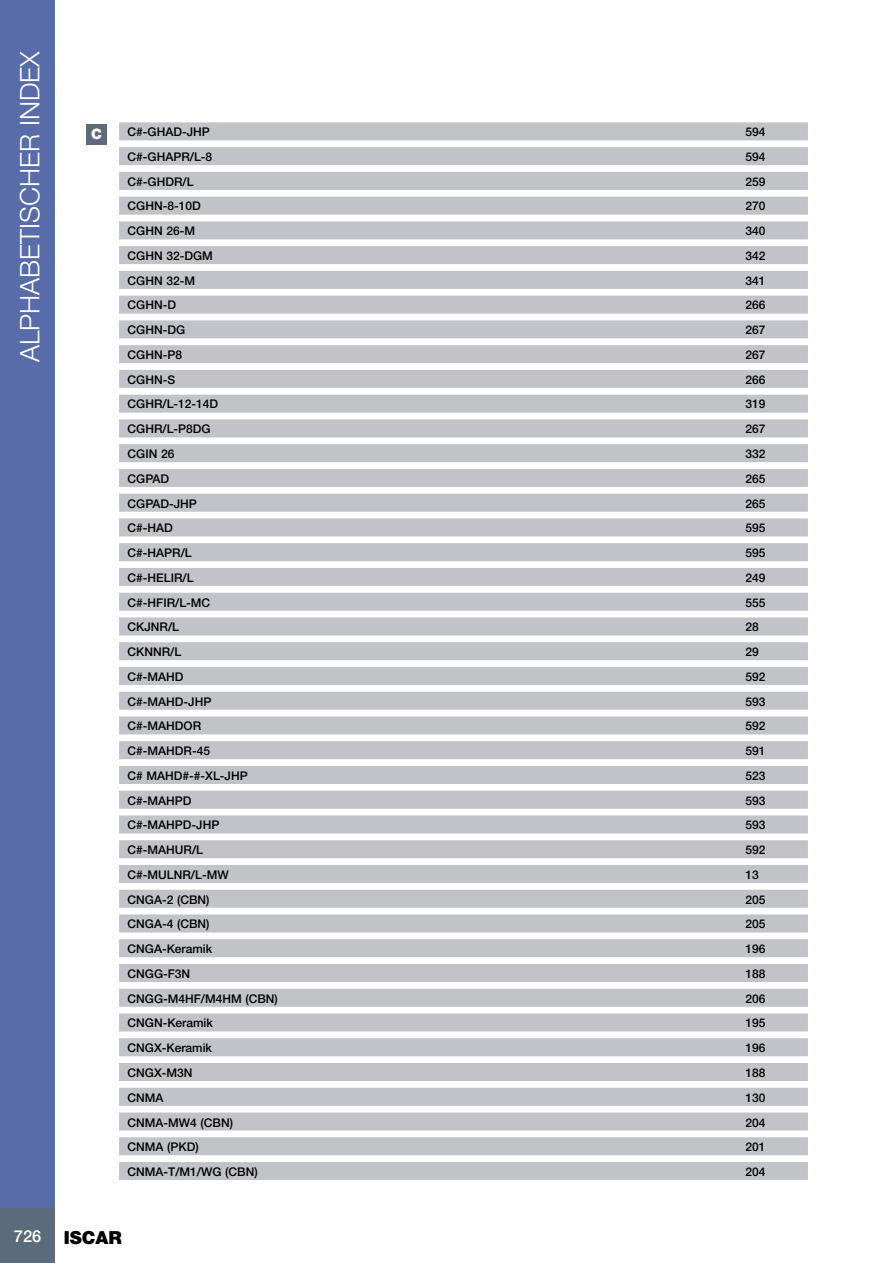
<style>
.page{position:relative;width:893px;height:1263px;background:#fff}
.page>*{position:absolute;margin:0;border:0;box-sizing:border-box;transform-origin:0 0}
.t1{font:300 27px "Helvetica Neue LT Std";color:#fff}
.t2{font:900 18px "Helvetica Neue LT Std";color:#000}
.t3{font:900 14.4px "Helvetica Neue LT Std";color:#fff}
.t4{font:500 12px "Helvetica Neue LT Std";color:#000}
.s1{font-weight:500;font-size:16.5px;color:#fff}
</style>
<div class="page">
<div style="left:0;top:1199px;width:55px;height:64px;background:#5b6b7b"></div>
<div style="left:0;top:0;width:55px;height:1208px;background:#576ca9"></div>
<div style="left:119px;top:122px;width:689px;height:18px;background:#c1c3c9"></div>
<div style="left:119px;top:147px;width:689px;height:18px;background:#c1c3c9"></div>
<div style="left:119px;top:172px;width:689px;height:18px;background:#c1c3c9"></div>
<div style="left:119px;top:197px;width:689px;height:18px;background:#c1c3c9"></div>
<div style="left:119px;top:221px;width:689px;height:18px;background:#c1c3c9"></div>
<div style="left:119px;top:246px;width:689px;height:18px;background:#c1c3c9"></div>
<div style="left:119px;top:271px;width:689px;height:18px;background:#c1c3c9"></div>
<div style="left:119px;top:296px;width:689px;height:18px;background:#c1c3c9"></div>
<div style="left:119px;top:320px;width:689px;height:18px;background:#c1c3c9"></div>
<div style="left:119px;top:345px;width:689px;height:18px;background:#c1c3c9"></div>
<div style="left:119px;top:370px;width:689px;height:18px;background:#c1c3c9"></div>
<div style="left:119px;top:395px;width:689px;height:18px;background:#c1c3c9"></div>
<div style="left:119px;top:419px;width:689px;height:18px;background:#c1c3c9"></div>
<div style="left:119px;top:444px;width:689px;height:18px;background:#c1c3c9"></div>
<div style="left:119px;top:469px;width:689px;height:18px;background:#c1c3c9"></div>
<div style="left:119px;top:494px;width:689px;height:18px;background:#c1c3c9"></div>
<div style="left:119px;top:518px;width:689px;height:18px;background:#c1c3c9"></div>
<div style="left:119px;top:543px;width:689px;height:18px;background:#c1c3c9"></div>
<div style="left:119px;top:568px;width:689px;height:18px;background:#c1c3c9"></div>
<div style="left:119px;top:593px;width:689px;height:18px;background:#c1c3c9"></div>
<div style="left:119px;top:617px;width:689px;height:18px;background:#c1c3c9"></div>
<div style="left:119px;top:642px;width:689px;height:18px;background:#c1c3c9"></div>
<div style="left:119px;top:667px;width:689px;height:18px;background:#c1c3c9"></div>
<div style="left:119px;top:692px;width:689px;height:18px;background:#c1c3c9"></div>
<div style="left:119px;top:716px;width:689px;height:18px;background:#c1c3c9"></div>
<div style="left:119px;top:741px;width:689px;height:18px;background:#c1c3c9"></div>
<div style="left:119px;top:766px;width:689px;height:18px;background:#c1c3c9"></div>
<div style="left:119px;top:791px;width:689px;height:18px;background:#c1c3c9"></div>
<div style="left:119px;top:815px;width:689px;height:18px;background:#c1c3c9"></div>
<div style="left:119px;top:840px;width:689px;height:18px;background:#c1c3c9"></div>
<div style="left:119px;top:865px;width:689px;height:18px;background:#c1c3c9"></div>
<div style="left:119px;top:890px;width:689px;height:18px;background:#c1c3c9"></div>
<div style="left:119px;top:914px;width:689px;height:18px;background:#c1c3c9"></div>
<div style="left:119px;top:939px;width:689px;height:18px;background:#c1c3c9"></div>
<div style="left:119px;top:964px;width:689px;height:18px;background:#c1c3c9"></div>
<div style="left:119px;top:989px;width:689px;height:18px;background:#c1c3c9"></div>
<div style="left:119px;top:1013px;width:689px;height:18px;background:#c1c3c9"></div>
<div style="left:119px;top:1038px;width:689px;height:18px;background:#c1c3c9"></div>
<div style="left:119px;top:1063px;width:689px;height:18px;background:#c1c3c9"></div>
<div style="left:119px;top:1088px;width:689px;height:18px;background:#c1c3c9"></div>
<div style="left:119px;top:1112px;width:689px;height:18px;background:#c1c3c9"></div>
<div style="left:119px;top:1137px;width:689px;height:18px;background:#c1c3c9"></div>
<div style="left:119px;top:1162px;width:689px;height:18px;background:#c1c3c9"></div>
<div style="left:87px;top:124px;width:20px;height:20px;background:#5b6b7b"></div>
<h1 class="t1" style="left:13px;top:362px;width:313px;rotate:-90deg">ALPHABETISCHER INDEX</h1>
<p class="t3" style="left:91px;top:126px;width:12px">C</p>
<p class="t4" style="left:128px;top:125px;width:84px">C#-GHAD-JHP</p>
<p class="t4" style="left:746px;top:125px;width:22px">594</p>
<p class="t4" style="left:128px;top:149px;width:86px">C#-GHAPR/L-8</p>
<p class="t4" style="left:746px;top:149px;width:22px">594</p>
<p class="t4" style="left:128px;top:174px;width:67px">C#-GHDR/L</p>
<p class="t4" style="left:746px;top:174px;width:22px">259</p>
<p class="t4" style="left:128px;top:199px;width:75px">CGHN-8-10D</p>
<p class="t4" style="left:746px;top:199px;width:22px">270</p>
<p class="t4" style="left:128px;top:224px;width:69px">CGHN 26-M</p>
<p class="t4" style="left:746px;top:224px;width:22px">340</p>
<p class="t4" style="left:128px;top:248px;width:87px">CGHN 32-DGM</p>
<p class="t4" style="left:746px;top:248px;width:22px">342</p>
<p class="t4" style="left:128px;top:273px;width:69px">CGHN 32-M</p>
<p class="t4" style="left:746px;top:273px;width:22px">341</p>
<p class="t4" style="left:128px;top:298px;width:50px">CGHN-D</p>
<p class="t4" style="left:746px;top:298px;width:22px">266</p>
<p class="t4" style="left:128px;top:323px;width:59px">CGHN-DG</p>
<p class="t4" style="left:746px;top:323px;width:22px">267</p>
<p class="t4" style="left:128px;top:348px;width:56px">CGHN-P8</p>
<p class="t4" style="left:746px;top:348px;width:22px">267</p>
<p class="t4" style="left:128px;top:372px;width:49px">CGHN-S</p>
<p class="t4" style="left:746px;top:372px;width:22px">266</p>
<p class="t4" style="left:128px;top:397px;width:92px">CGHR/L-12-14D</p>
<p class="t4" style="left:746px;top:397px;width:22px">319</p>
<p class="t4" style="left:128px;top:422px;width:85px">CGHR/L-P8DG</p>
<p class="t4" style="left:746px;top:422px;width:22px">267</p>
<p class="t4" style="left:128px;top:447px;width:48px">CGIN 26</p>
<p class="t4" style="left:746px;top:447px;width:22px">332</p>
<p class="t4" style="left:128px;top:471px;width:43px">CGPAD</p>
<p class="t4" style="left:746px;top:471px;width:22px">265</p>
<p class="t4" style="left:128px;top:496px;width:71px">CGPAD-JHP</p>
<p class="t4" style="left:746px;top:496px;width:22px">265</p>
<p class="t4" style="left:128px;top:521px;width:47px">C#-HAD</p>
<p class="t4" style="left:746px;top:521px;width:22px">595</p>
<p class="t4" style="left:128px;top:546px;width:66px">C#-HAPR/L</p>
<p class="t4" style="left:746px;top:546px;width:22px">595</p>
<p class="t4" style="left:128px;top:570px;width:68px">C#-HELIR/L</p>
<p class="t4" style="left:746px;top:570px;width:22px">249</p>
<p class="t4" style="left:128px;top:595px;width:84px">C#-HFIR/L-MC</p>
<p class="t4" style="left:746px;top:595px;width:22px">555</p>
<p class="t4" style="left:128px;top:620px;width:53px">CKJNR/L</p>
<p class="t4" style="left:746px;top:620px;width:15px">28</p>
<p class="t4" style="left:128px;top:645px;width:55px">CKNNR/L</p>
<p class="t4" style="left:746px;top:645px;width:15px">29</p>
<p class="t4" style="left:128px;top:669px;width:58px">C#-MAHD</p>
<p class="t4" style="left:746px;top:669px;width:22px">592</p>
<p class="t4" style="left:128px;top:694px;width:85px">C#-MAHD-JHP</p>
<p class="t4" style="left:746px;top:694px;width:22px">593</p>
<p class="t4" style="left:128px;top:719px;width:75px">C#-MAHDOR</p>
<p class="t4" style="left:746px;top:719px;width:22px">592</p>
<p class="t4" style="left:128px;top:744px;width:84px">C#-MAHDR-45</p>
<p class="t4" style="left:746px;top:744px;width:22px">591</p>
<p class="t4" style="left:128px;top:768px;width:122px">C# MAHD#-#-XL-JHP</p>
<p class="t4" style="left:746px;top:768px;width:22px">523</p>
<p class="t4" style="left:128px;top:793px;width:66px">C#-MAHPD</p>
<p class="t4" style="left:746px;top:793px;width:22px">593</p>
<p class="t4" style="left:128px;top:818px;width:93px">C#-MAHPD-JHP</p>
<p class="t4" style="left:746px;top:818px;width:22px">593</p>
<p class="t4" style="left:128px;top:843px;width:77px">C#-MAHUR/L</p>
<p class="t4" style="left:746px;top:843px;width:22px">592</p>
<p class="t4" style="left:128px;top:867px;width:103px">C#-MULNR/L-MW</p>
<p class="t4" style="left:746px;top:867px;width:15px">13</p>
<p class="t4" style="left:128px;top:892px;width:83px">CNGA-2 (CBN)</p>
<p class="t4" style="left:746px;top:892px;width:22px">205</p>
<p class="t4" style="left:128px;top:917px;width:83px">CNGA-4 (CBN)</p>
<p class="t4" style="left:746px;top:917px;width:22px">205</p>
<p class="t4" style="left:128px;top:942px;width:86px">CNGA-Keramik</p>
<p class="t4" style="left:746px;top:942px;width:22px">196</p>
<p class="t4" style="left:128px;top:966px;width:64px">CNGG-F3N</p>
<p class="t4" style="left:746px;top:966px;width:22px">188</p>
<p class="t4" style="left:128px;top:991px;width:152px">CNGG-M4HF/M4HM (CBN)</p>
<p class="t4" style="left:746px;top:991px;width:22px">206</p>
<p class="t4" style="left:128px;top:1016px;width:87px">CNGN-Keramik</p>
<p class="t4" style="left:746px;top:1016px;width:22px">195</p>
<p class="t4" style="left:128px;top:1041px;width:86px">CNGX-Keramik</p>
<p class="t4" style="left:746px;top:1041px;width:22px">196</p>
<p class="t4" style="left:128px;top:1065px;width:66px">CNGX-M3N</p>
<p class="t4" style="left:746px;top:1065px;width:22px">188</p>
<p class="t4" style="left:128px;top:1090px;width:38px">CNMA</p>
<p class="t4" style="left:746px;top:1090px;width:22px">130</p>
<p class="t4" style="left:128px;top:1115px;width:107px">CNMA-MW4 (CBN)</p>
<p class="t4" style="left:746px;top:1115px;width:22px">204</p>
<p class="t4" style="left:128px;top:1140px;width:73px">CNMA (PKD)</p>
<p class="t4" style="left:746px;top:1140px;width:22px">201</p>
<p class="t4" style="left:128px;top:1164px;width:132px">CNMA-T/M1/WG (CBN)</p>
<p class="t4" style="left:746px;top:1164px;width:22px">204</p>
<h2 class="t2" style="left:14px;top:1227px;width:109px"><span class="s1">726</span> ISCAR</h2>
</div>
